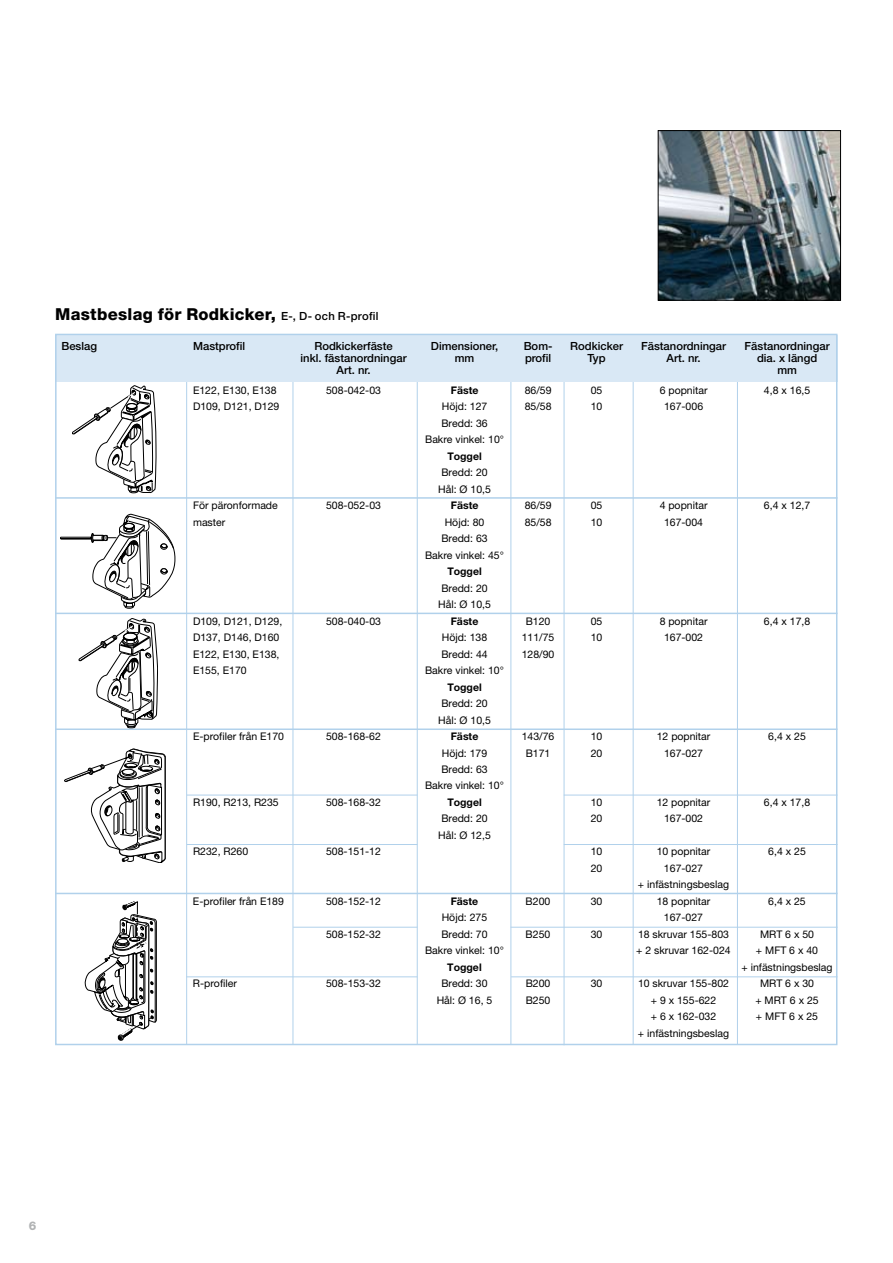
<style>
.page{position:relative;width:893px;height:1263px;background:#fff}
.page>*{position:absolute;margin:0;border:0;box-sizing:border-box;transform-origin:0 0}
.t1{font:800 16.5px "Helvetica Neue LT Pro";letter-spacing:.015em;color:#000}
.t2{font:800 12px "Helvetica Neue LT Pro";color:#b1b3b4}
.t3{font:500 11.25px "Helvetica Neue LT Pro";color:#000}
.t4{font:10.5px/16.5px "Helvetica Neue LT Pro";color:#000;text-align:center}
.t5{font:700 10.5px "Helvetica Neue LT Pro";color:#000}
.s1{font-weight:500;font-size:11.25px}
</style>
<div class="page">
<svg style="left:72px;top:385px;width:84px;height:108px"></svg>
<svg style="left:60px;top:514px;width:115px;height:94px"></svg>
<svg style="left:79px;top:618px;width:79px;height:110px"></svg>
<svg style="left:64px;top:749px;width:101px;height:114px"></svg>
<svg style="left:85px;top:902px;width:72px;height:138px"></svg>
<img style="left:660px;top:132px;width:179px;height:166px">
<div style="left:658px;top:130px;width:183px;height:170px;border:1px solid #000"></div>
<hr style="left:293px;top:365px;width:1px;height:679px;background:#b1d1eb">
<hr style="left:737px;top:363px;width:1px;height:682px;background:#b1d1eb">
<hr style="left:186px;top:365px;width:1px;height:680px;background:#b1d1eb">
<hr style="left:417px;top:365px;width:1px;height:680px;background:#b1d1eb">
<hr style="left:511px;top:365px;width:1px;height:680px;background:#b1d1eb">
<hr style="left:564px;top:365px;width:1px;height:680px;background:#b1d1eb">
<hr style="left:633px;top:365px;width:1px;height:679px;background:#b1d1eb">
<div style="left:55px;top:335px;width:782px;height:47px;background:#d9e8f5"></div>
<hr style="left:55px;top:497px;width:782px;height:2px;background:#b1d1eb">
<hr style="left:55px;top:613px;width:782px;height:1px;background:#b1d1eb">
<hr style="left:55px;top:728px;width:782px;height:2px;background:#b1d1eb">
<hr style="left:55px;top:893px;width:782px;height:1px;background:#b1d1eb">
<hr style="left:187px;top:795px;width:230px;height:1px;background:#b1d1eb">
<hr style="left:564px;top:795px;width:273px;height:1px;background:#b1d1eb">
<hr style="left:187px;top:844px;width:230px;height:1px;background:#b1d1eb">
<hr style="left:564px;top:844px;width:273px;height:1px;background:#b1d1eb">
<hr style="left:293px;top:927px;width:124px;height:1px;background:#b1d1eb">
<hr style="left:511px;top:927px;width:326px;height:1px;background:#b1d1eb">
<hr style="left:186px;top:976px;width:231px;height:1px;background:#b1d1eb">
<hr style="left:511px;top:976px;width:326px;height:1px;background:#b1d1eb">
<h1 class="t1" style="left:55px;top:304px;width:325px">Mastbeslag för Rodkicker, <span class="s1">E-, D- och R-profil</span></h1>
<p class="t3" style="left:61px;top:339px;width:37px">Beslag</p>
<p class="t3" style="left:193px;top:339px;width:54px">Mastprofil</p>
<p class="t3" style="left:314px;top:339px;width:80px">Rodkickerfäste</p>
<p class="t3" style="left:431px;top:339px;width:69px">Dimensioner,</p>
<p class="t3" style="left:524px;top:339px;width:30px">Bom-</p>
<p class="t3" style="left:570px;top:339px;width:54px">Rodkicker</p>
<p class="t3" style="left:641px;top:339px;width:87px">Fästanordningar</p>
<p class="t3" style="left:745px;top:339px;width:87px">Fästanordningar</p>
<p class="t3" style="left:301px;top:351px;width:108px">inkl. fästanordningar</p>
<p class="t3" style="left:455px;top:351px;width:21px">mm</p>
<p class="t3" style="left:525px;top:351px;width:28px">profil</p>
<p class="t3" style="left:588px;top:351px;width:20px">Typ</p>
<p class="t3" style="left:667px;top:351px;width:35px">Art. nr.</p>
<p class="t3" style="left:757px;top:351px;width:62px">dia. x längd</p>
<p class="t3" style="left:337px;top:363px;width:35px">Art. nr.</p>
<p class="t3" style="left:777px;top:363px;width:21px">mm</p>
<p class="t4" style="left:193px;top:381px;width:85px">E122, E130, E138</p>
<p class="t4" style="left:326px;top:381px;width:56px">508-042-03</p>
<p class="t5" style="left:451px;top:383px;width:29px">Fäste</p>
<p class="t4" style="left:525px;top:381px;width:28px">86/59</p>
<p class="t4" style="left:591px;top:381px;width:13px">05</p>
<p class="t4" style="left:660px;top:381px;width:49px">6 popnitar</p>
<p class="t4" style="left:764px;top:381px;width:48px">4,8 x 16,5</p>
<p class="t4" style="left:193px;top:398px;width:88px">D109, D121, D129</p>
<p class="t4" style="left:442px;top:398px;width:47px">Höjd: 127</p>
<p class="t4" style="left:525px;top:398px;width:28px">85/58</p>
<p class="t4" style="left:591px;top:398px;width:13px">10</p>
<p class="t4" style="left:664px;top:398px;width:41px">167-006</p>
<p class="t4" style="left:425px;top:414px;width:80px">Bredd: 36<br>Bakre vinkel: 10°</p>
<p class="t5" style="left:447px;top:449px;width:36px">Toggel</p>
<p class="t4" style="left:438px;top:464px;width:54px">Bredd: 20<br>Hål: Ø 10,5</p>
<p class="t4" style="left:193px;top:497px;width:86px">För päronformade</p>
<p class="t4" style="left:326px;top:497px;width:56px">508-052-03</p>
<p class="t5" style="left:451px;top:499px;width:29px">Fäste</p>
<p class="t4" style="left:525px;top:497px;width:28px">86/59</p>
<p class="t4" style="left:591px;top:497px;width:13px">05</p>
<p class="t4" style="left:660px;top:497px;width:49px">4 popnitar</p>
<p class="t4" style="left:764px;top:497px;width:48px">6,4 x 12,7</p>
<p class="t4" style="left:193px;top:513px;width:34px">master</p>
<p class="t4" style="left:445px;top:513px;width:41px">Höjd: 80</p>
<p class="t4" style="left:525px;top:513px;width:28px">85/58</p>
<p class="t4" style="left:591px;top:513px;width:13px">10</p>
<p class="t4" style="left:664px;top:513px;width:41px">167-004</p>
<p class="t4" style="left:425px;top:530px;width:80px">Bredd: 63<br>Bakre vinkel: 45°</p>
<p class="t5" style="left:447px;top:565px;width:36px">Toggel</p>
<p class="t4" style="left:438px;top:579px;width:54px">Bredd: 20<br>Hål: Ø 10,5</p>
<p class="t4" style="left:193px;top:612px;width:91px">D109, D121, D129,</p>
<p class="t4" style="left:326px;top:612px;width:56px">508-040-03</p>
<p class="t5" style="left:451px;top:614px;width:29px">Fäste</p>
<p class="t4" style="left:526px;top:612px;width:26px">B120</p>
<p class="t4" style="left:591px;top:612px;width:13px">05</p>
<p class="t4" style="left:660px;top:612px;width:49px">8 popnitar</p>
<p class="t4" style="left:764px;top:612px;width:48px">6,4 x 17,8</p>
<p class="t4" style="left:193px;top:629px;width:88px">D137, D146, D160</p>
<p class="t4" style="left:442px;top:629px;width:47px">Höjd: 138</p>
<p class="t4" style="left:522px;top:629px;width:34px">111/75</p>
<p class="t4" style="left:591px;top:629px;width:13px">10</p>
<p class="t4" style="left:664px;top:629px;width:41px">167-002</p>
<p class="t4" style="left:193px;top:645px;width:88px">E122, E130, E138,</p>
<p class="t4" style="left:441px;top:645px;width:48px">Bredd: 44</p>
<p class="t4" style="left:522px;top:645px;width:34px">128/90</p>
<p class="t4" style="left:193px;top:662px;width:55px">E155, E170</p>
<p class="t4" style="left:425px;top:662px;width:80px">Bakre vinkel: 10°</p>
<p class="t5" style="left:447px;top:680px;width:36px">Toggel</p>
<p class="t4" style="left:438px;top:695px;width:54px">Bredd: 20<br>Hål: Ø 10,5</p>
<p class="t4" style="left:193px;top:728px;width:93px">E-profiler från E170</p>
<p class="t4" style="left:326px;top:728px;width:56px">508-168-62</p>
<p class="t5" style="left:451px;top:730px;width:29px">Fäste</p>
<p class="t4" style="left:522px;top:728px;width:34px">143/76</p>
<p class="t4" style="left:591px;top:728px;width:13px">10</p>
<p class="t4" style="left:657px;top:728px;width:55px">12 popnitar</p>
<p class="t4" style="left:768px;top:728px;width:39px">6,4 x 25</p>
<p class="t4" style="left:442px;top:744px;width:47px">Höjd: 179</p>
<p class="t4" style="left:526px;top:744px;width:26px">B171</p>
<p class="t4" style="left:591px;top:744px;width:13px">20</p>
<p class="t4" style="left:664px;top:744px;width:41px">167-027</p>
<p class="t4" style="left:425px;top:761px;width:80px">Bredd: 63<br>Bakre vinkel: 10°</p>
<p class="t4" style="left:193px;top:794px;width:87px">R190, R213, R235</p>
<p class="t4" style="left:326px;top:794px;width:56px">508-168-32</p>
<p class="t5" style="left:447px;top:796px;width:36px">Toggel</p>
<p class="t4" style="left:591px;top:794px;width:13px">10</p>
<p class="t4" style="left:657px;top:794px;width:55px">12 popnitar</p>
<p class="t4" style="left:764px;top:794px;width:48px">6,4 x 17,8</p>
<p class="t4" style="left:441px;top:810px;width:48px">Bredd: 20</p>
<p class="t4" style="left:591px;top:810px;width:13px">20</p>
<p class="t4" style="left:664px;top:810px;width:41px">167-002</p>
<p class="t4" style="left:438px;top:827px;width:54px">Hål: Ø 12,5</p>
<p class="t4" style="left:193px;top:843px;width:57px">R232, R260</p>
<p class="t4" style="left:326px;top:843px;width:56px">508-151-12</p>
<p class="t4" style="left:591px;top:843px;width:13px">10</p>
<p class="t4" style="left:657px;top:843px;width:55px">10 popnitar</p>
<p class="t4" style="left:768px;top:843px;width:39px">6,4 x 25</p>
<p class="t4" style="left:591px;top:860px;width:13px">20</p>
<p class="t4" style="left:638px;top:860px;width:93px">167-027<br>+ infästningsbeslag</p>
<p class="t4" style="left:193px;top:893px;width:93px">E-profiler från E189</p>
<p class="t4" style="left:326px;top:893px;width:56px">508-152-12</p>
<p class="t5" style="left:451px;top:895px;width:29px">Fäste</p>
<p class="t4" style="left:526px;top:893px;width:26px">B200</p>
<p class="t4" style="left:591px;top:893px;width:13px">30</p>
<p class="t4" style="left:657px;top:893px;width:55px">18 popnitar</p>
<p class="t4" style="left:768px;top:893px;width:39px">6,4 x 25</p>
<p class="t4" style="left:442px;top:909px;width:47px">Höjd: 275</p>
<p class="t4" style="left:664px;top:909px;width:41px">167-027</p>
<p class="t4" style="left:326px;top:926px;width:56px">508-152-32</p>
<p class="t4" style="left:441px;top:926px;width:48px">Bredd: 70</p>
<p class="t4" style="left:526px;top:926px;width:26px">B250</p>
<p class="t4" style="left:591px;top:926px;width:13px">30</p>
<p class="t4" style="left:638px;top:926px;width:93px">18 skruvar 155-803</p>
<p class="t4" style="left:760px;top:926px;width:56px">MRT 6 x 50</p>
<p class="t4" style="left:425px;top:942px;width:80px">Bakre vinkel: 10°</p>
<p class="t4" style="left:636px;top:942px;width:96px">+ 2 skruvar 162-024</p>
<p class="t4" style="left:756px;top:942px;width:64px">+ MFT 6 x 40</p>
<p class="t5" style="left:447px;top:961px;width:36px">Toggel</p>
<p class="t4" style="left:741px;top:959px;width:93px">+ infästningsbeslag</p>
<p class="t4" style="left:193px;top:975px;width:45px">R-profiler</p>
<p class="t4" style="left:326px;top:975px;width:56px">508-153-32</p>
<p class="t4" style="left:441px;top:975px;width:48px">Bredd: 30</p>
<p class="t4" style="left:526px;top:975px;width:26px">B200</p>
<p class="t4" style="left:591px;top:975px;width:13px">30</p>
<p class="t4" style="left:638px;top:975px;width:93px">10 skruvar 155-802</p>
<p class="t4" style="left:760px;top:975px;width:56px">MRT 6 x 30</p>
<p class="t4" style="left:437px;top:992px;width:57px">Hål: Ø 16, 5</p>
<p class="t4" style="left:526px;top:992px;width:26px">B250</p>
<p class="t4" style="left:651px;top:992px;width:67px">+ 9 x 155-622</p>
<p class="t4" style="left:755px;top:992px;width:65px">+ MRT 6 x 25</p>
<p class="t4" style="left:651px;top:1008px;width:67px">+ 6 x 162-032</p>
<p class="t4" style="left:756px;top:1008px;width:64px">+ MFT 6 x 25</p>
<p class="t4" style="left:638px;top:1025px;width:93px">+ infästningsbeslag</p>
<p class="t2" style="left:29px;top:1219px;width:9px">6</p>
</div>
